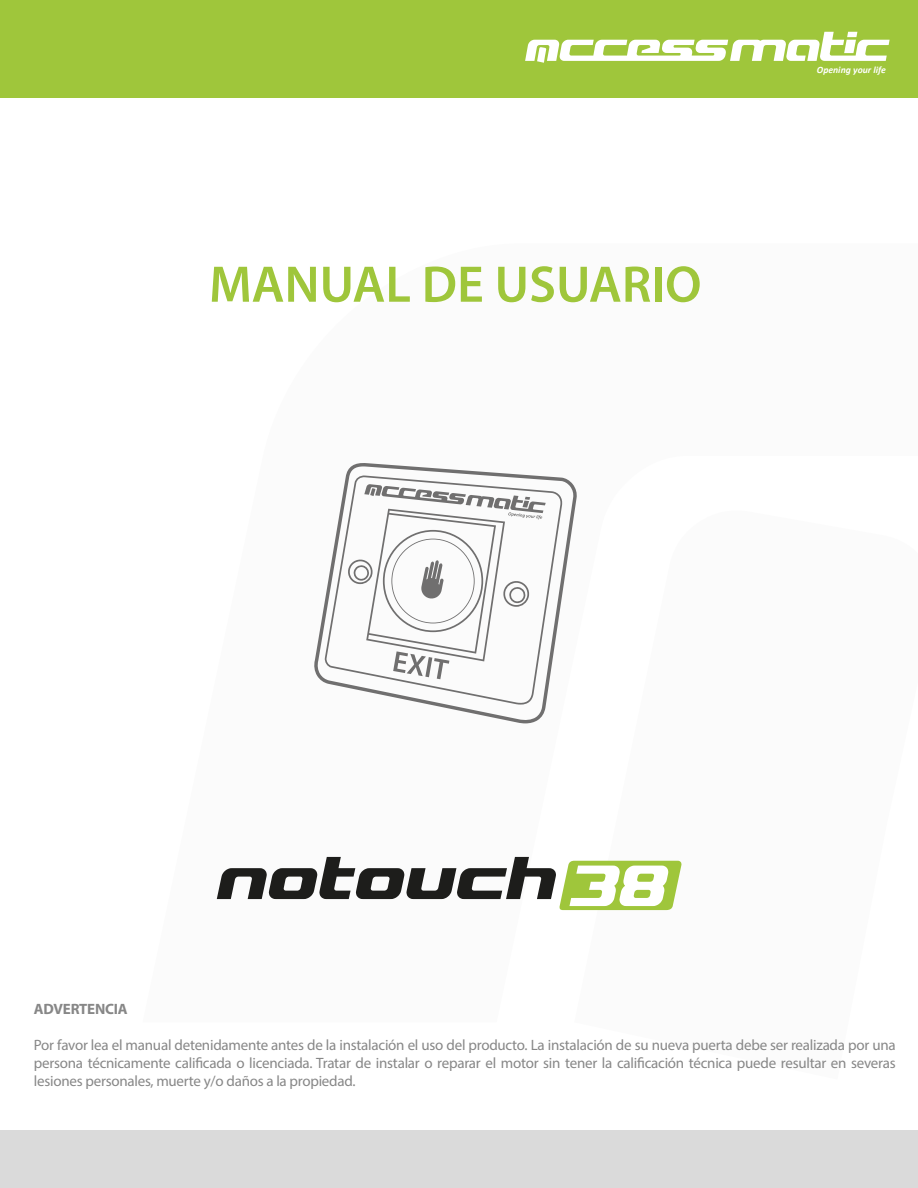
<style>
.page{position:relative;width:918px;height:1188px;background:#fff}
.page>*{position:absolute;margin:0;border:0;box-sizing:border-box;transform-origin:0 0}
.t1{font:italic 73.05px "Blaster";color:#1d1d1b}
.t2{font:600 51.9px "Myriad Pro";color:#9fc63b}
.t3{font:15px/18px "Myriad Pro";letter-spacing:-.015em;color:#878787;text-align:justify}
.t4{font:700 15px "Myriad Pro";letter-spacing:-.015em;color:#878787}
.t5{font:italic 700 9.75px "Calibri";color:#fff}
</style>
<div class="page">
<div style="left:0;top:0;width:918px;height:97px;background:#9fc63b"></div>
<svg style="left:525px;top:32px;width:365px;height:31px"></svg>
<div style="left:0;top:1131px;width:918px;height:57px;background:#dadada"></div>
<svg style="left:559px;top:861px;width:123px;height:49px;background:#a6ca4b"></svg>
<svg style="left:314px;top:463px;width:263px;height:260px"></svg>
<svg style="left:324px;top:475px;width:239px;height:230px"></svg>
<svg style="left:348px;top:484px;width:198px;height:195px"></svg>
<h2 class="t2" style="left:209px;top:251px;width:494px">MANUAL DE USUARIO</h2>
<p class="t5" style="left:817px;top:62px;width:71px">Opening your life</p>
<h1 class="t1" style="left:214px;top:843px;width:451px">notouch <sub>38</sub></h1>
<p class="t4" style="left:34px;top:999px;width:95px">ADVERTENCIA</p>
<p class="t3" style="left:34px;top:1036px;width:863px">Por favor lea el manual detenidamente antes de la instalación el uso del producto. La instalación de su nueva puerta debe ser realizada por una persona técnicamente calificada o licenciada. Tratar de instalar o reparar el motor sin tener la calificación técnica puede resultar en severas lesiones personales, muerte y/o daños a la propiedad.</p>
</div>
